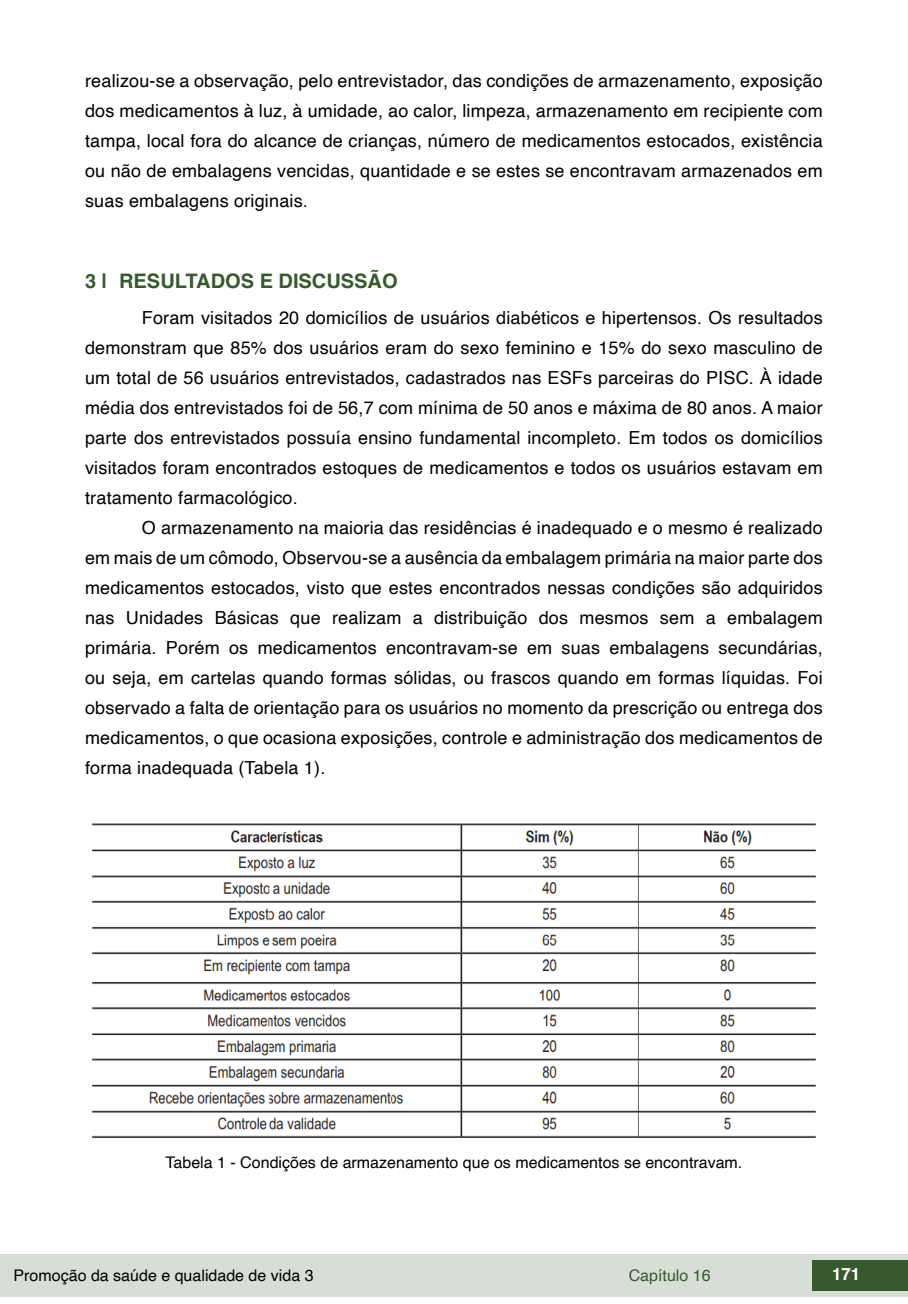
<style>
.page{position:relative;width:908px;height:1304px;background:#fff}
.page>*{position:absolute;margin:0;border:0;box-sizing:border-box;transform-origin:0 0}
.t1{font:700 20px "Helvetica";color:#36592e}
.t2{font:18px/30px "Helvetica";letter-spacing:.01em;color:#000;text-align:justify}
.t3{font:700 16.8px "Helvetica";color:#fff}
.t4{font:16px "Helvetica";color:#000}
.t5{font:16px "Helvetica";color:#36592e}
</style>
<div class="page">
<div style="left:0;top:1254px;width:906px;height:43px;background:#d7ded5"></div>
<div style="left:812px;top:1261px;width:95px;height:30px;background:#36592e"></div>
<img style="left:93px;top:824px;width:721px;height:313px">
<p class="t2" style="left:85px;top:66px;width:738px">realizou-se a observação, pelo entrevistador, das condições de armazenamento, exposição dos medicamentos à luz, à umidade, ao calor, limpeza, armazenamento em recipiente com tampa, local fora do alcance de crianças, número de medicamentos estocados, existência ou não de embalagens vencidas, quantidade e se estes se encontravam armazenados em suas embalagens originais.</p>
<p class="t1" style="left:85px;top:269px;width:314px">3 | RESULTADOS E DISCUSSÃO</p>
<p class="t2" style="left:85px;top:303px;width:738px;text-indent:57px">Foram visitados 20 domicílios de usuários diabéticos e hipertensos. Os resultados demonstram que 85% dos usuários eram do sexo feminino e 15% do sexo masculino de um total de 56 usuários entrevistados, cadastrados nas ESFs parceiras do PISC. À idade média dos entrevistados foi de 56,7 com mínima de 50 anos e máxima de 80 anos. A maior parte dos entrevistados possuía ensino fundamental incompleto. Em todos os domicílios visitados foram encontrados estoques de medicamentos e todos os usuários estavam em tratamento farmacológico.</p>
<p class="t2" style="left:85px;top:513px;width:738px;text-indent:57px">O armazenamento na maioria das residências é inadequado e o mesmo é realizado em mais de um cômodo, Observou-se a ausência da embalagem primária na maior parte dos medicamentos estocados, visto que estes encontrados nessas condições são adquiridos nas Unidades Básicas que realizam a distribuição dos mesmos sem a embalagem primária. Porém os medicamentos encontravam-se em suas embalagens secundárias, ou seja, em cartelas quando formas sólidas, ou frascos quando em formas líquidas. Foi observado a falta de orientação para os usuários no momento da prescrição ou entrega dos medicamentos, o que ocasiona exposições, controle e administração dos medicamentos de forma inadequada (Tabela 1).</p>
<p class="t4" style="left:165px;top:1150px;width:578px">Tabela 1 - Condições de armazenamento que os medicamentos se encontravam.</p>
<p class="t4" style="left:14px;top:1263px;width:301px">Promoção da saúde e qualidade de vida 3</p>
<p class="t5" style="left:628px;top:1263px;width:83px">Capítulo 16</p>
<p class="t3" style="left:831px;top:1264px;width:30px">171</p>
</div>
